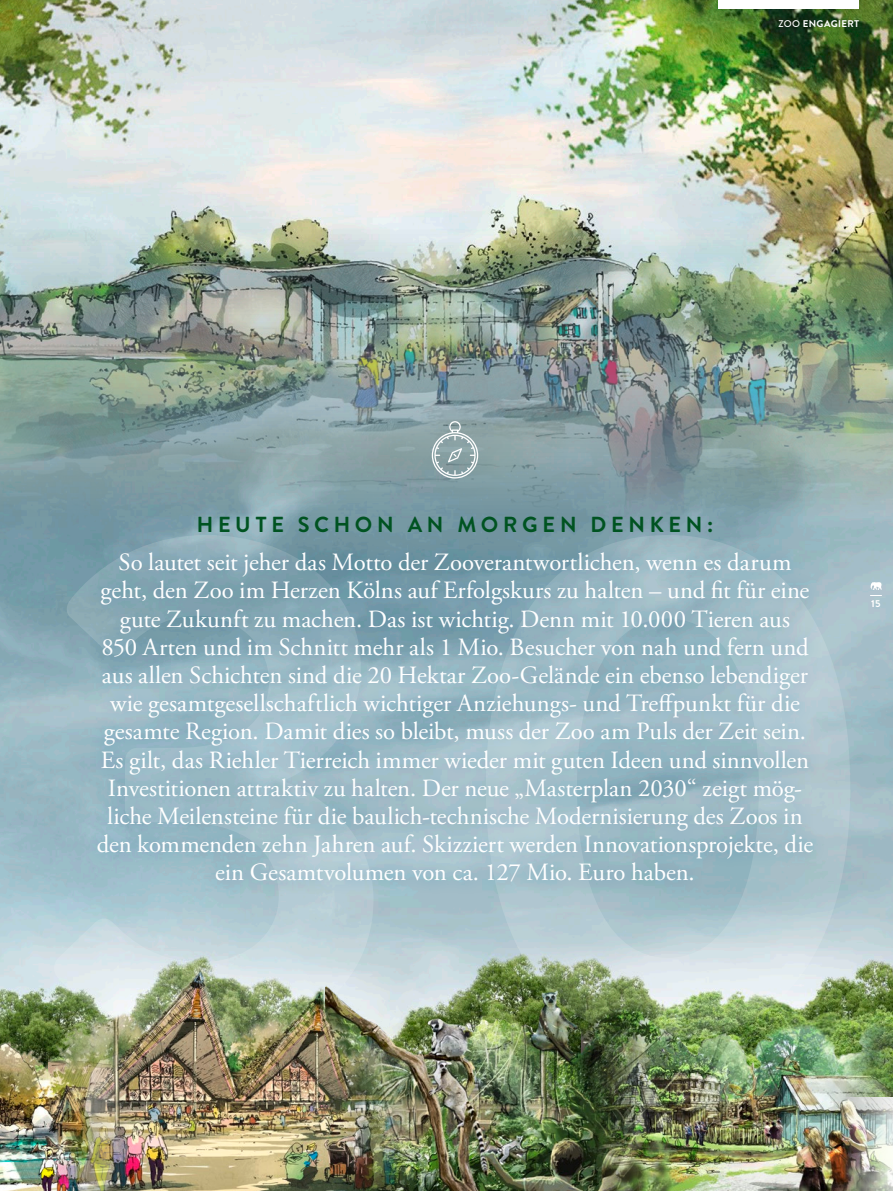
<style>
.page{position:relative;width:893px;height:1191px;background:#fff}
.page>*{position:absolute;margin:0;border:0;box-sizing:border-box;transform-origin:0 0}
.t1{font:700 702px "Brandon Text";color:#fff}
.t2{font:24.75px/28.2px "Adobe Garamond Pro";color:#fff;text-align:center}
.t3{font:700 21.75px "Brandon Text";letter-spacing:.22em;color:#005321}
.t4{font:700 9.75px "Brandon Text";letter-spacing:.04em;color:#fff}
.s1{font-weight:500}
</style>
<div class="page">
<img style="left:0;top:0;width:893px;height:230px">
<img style="left:0;top:230px;width:893px;height:744px">
<img style="left:649px;top:974px;width:244px;height:217px">
<img style="left:410px;top:974px;width:239px;height:217px">
<img style="left:48px;top:955px;width:362px;height:236px">
<img style="left:0;top:970px;width:128px;height:221px">
<div style="left:83px;top:537px;width:744px;height:359px;background:#006aa6;opacity:.4"></div>
<svg style="left:432px;top:420px;width:46px;height:58px;background:#9db0b3"></svg>
<svg style="left:870px;top:582px;width:12px;height:14px"></svg>
<div style="left:719px;top:0;width:140px;height:9px;background:#fff"></div>
<p class="t4" style="left:778px;top:17px;width:83px"><span class="s1">ZOO</span> ENGAGIERT</p>
<p class="t3" style="left:197px;top:509px;width:518px">HEUTE SCHON AN MORGEN DENKEN:</p>
<h1 class="t1" style="left:23px;top:301px;width:871px">30</h1>
<p class="t2" style="left:97px;top:549px;width:718px">So lautet seit jeher das Motto der Zooverantwortlichen, wenn es darum geht, den Zoo im Herzen Kölns auf Erfolgskurs zu halten – und fit für eine gute Zukunft zu machen. Das ist wichtig. Denn mit 10.000 Tieren aus<br>850 Arten und im Schnitt mehr als 1 Mio. Besucher von nah und fern und aus allen Schichten sind die 20 Hektar Zoo-Gelände ein ebenso lebendiger wie gesamtgesellschaftlich wichtiger Anziehungs- und Treffpunkt für die gesamte Region. Damit dies so bleibt, muss der Zoo am Puls der Zeit sein.<br>Es gilt, das Riehler Tierreich immer wieder mit guten Ideen und sinnvollen Investitionen attraktiv zu halten. Der neue „Masterplan 2030“ zeigt mög&shy;liche Meilensteine für die baulich-technische Modernisierung des Zoos in den kommenden zehn Jahren auf. Skizziert werden Innovationsprojekte, die ein Gesamtvolumen von ca. 127 Mio. Euro haben.</p>
<p class="t4" style="left:871px;top:597px;width:11px">15</p>
</div>
